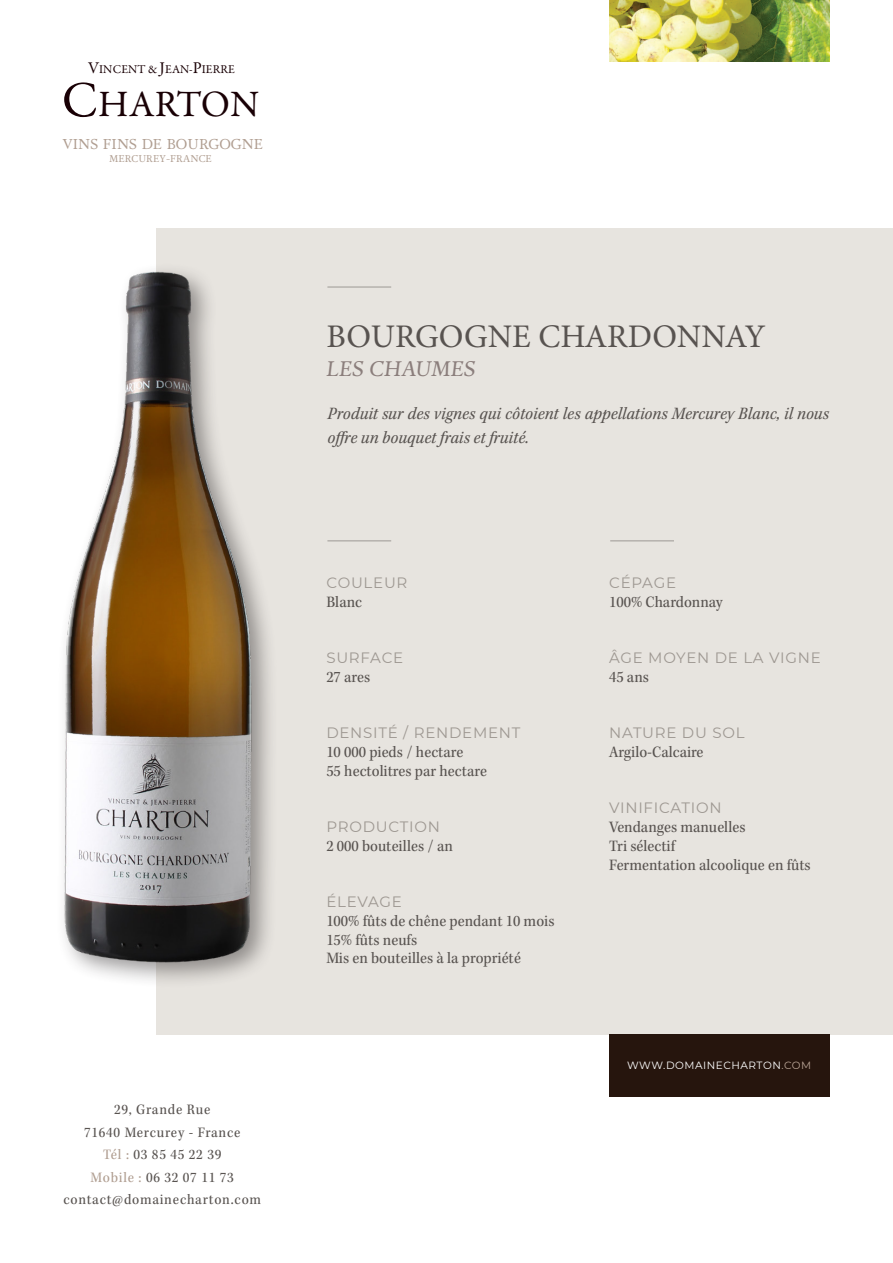
<style>
.page{position:relative;width:893px;height:1263px;background:#fff}
.page>*{position:absolute;margin:0;border:0;box-sizing:border-box;transform-origin:0 0}
.t1{font:37.5px "Garamond Premr Pro";letter-spacing:.005em;color:#190005}
.t2{font:33px "Minion Pro";color:#585350}
.t3{font:italic 21px "Adriane Text";letter-spacing:.01em;color:#8b7e7c}
.t4{font:18px/24px "Kepler Std Scn It";color:#585350}
.t5{font:16.5px "Kepler Std Scn";color:#585350}
.t6{font:15px "Montserrat";letter-spacing:.05em;color:#9e9892}
.t7{font:15px "Kepler Std Scn";letter-spacing:.05em;color:#585350}
.t8{font:14.25px "Adriane Text";color:#b09e91}
.t9{font:12px "Garamond Premr Pro";letter-spacing:.01em;color:#190005}
.t10{font:10.5px "Montserrat";letter-spacing:.05em;color:#fff}
.t11{font:9.75px "Adriane Text";color:#b09e91}
.s1{font-size:16.5px}
.s2{font-size:51px}
.s3{color:#b09e91}
.s4{color:#bba697}
</style>
<div class="page">
<div style="left:156px;top:228px;width:737px;height:807px;background:#e7e4df"></div>
<img style="left:609px;top:1px;width:220px;height:60px">
<hr style="left:327px;top:540px;width:64px;height:2px;background:#585350">
<hr style="left:610px;top:540px;width:64px;height:2px;background:#585350">
<div style="left:609px;top:1035px;width:220px;height:62px;background:#26150d"></div>
<img style="left:63px;top:270px;width:208px;height:711px">
<hr style="left:327px;top:286px;width:64px;height:2px;background:#585350">
<p class="t9" style="left:88px;top:62px;width:148px"><span class="s1">V</span>INCENT &amp; <span class="s1">J</span>EAN-<span class="s1">P</span>IERRE</p>
<p class="t1" style="left:62px;top:82px;width:199px"><span class="s2">C</span>HARTON</p>
<p class="t8" style="left:62px;top:134px;width:202px">VINS FINS DE BOURGOGNE</p>
<p class="t11" style="left:109px;top:152px;width:104px">MERCUREY-FRANCE</p>
<p class="t7" style="left:114px;top:1101px;width:98px">29, Grande Rue</p>
<p class="t7" style="left:84px;top:1123px;width:158px">71640 Mercurey - France</p>
<p class="t7" style="left:103px;top:1146px;width:120px"><span class="s3">Tél :</span> 03 85 45 22 39</p>
<p class="t7" style="left:91px;top:1168px;width:145px"><span class="s3">Mobile :</span> 06 32 07 11 73</p>
<p class="t7" style="left:63px;top:1191px;width:199px">contact@domainecharton.com</p>
<p class="t2" style="left:326px;top:315px;width:441px">BOURGOGNE CHARDONNAY</p>
<p class="t3" style="left:326px;top:354px;width:151px">LES CHAUMES</p>
<p class="t4" style="left:327px;top:401px;width:503px">Produit sur des vignes qui côtoient les appellations Mercurey Blanc, il nous offre un bouquet frais et fruité.</p>
<p class="t6" style="left:326px;top:573px;width:83px">COULEUR</p>
<p class="t5" style="left:326px;top:593px;width:37px">Blanc</p>
<p class="t6" style="left:326px;top:648px;width:78px">SURFACE</p>
<p class="t5" style="left:326px;top:668px;width:45px">27 ares</p>
<p class="t6" style="left:326px;top:723px;width:196px">DENSITÉ / RENDEMENT</p>
<p class="t5" style="left:326px;top:743px;width:138px">10 000 pieds / hectare</p>
<p class="t5" style="left:326px;top:761px;width:162px">55 hectolitres par hectare</p>
<p class="t6" style="left:326px;top:816px;width:115px">PRODUCTION</p>
<p class="t5" style="left:326px;top:836px;width:128px">2 000 bouteilles / an</p>
<p class="t6" style="left:326px;top:891px;width:77px">ÉLEVAGE</p>
<p class="t5" style="left:326px;top:911px;width:230px">100% fûts de chêne pendant 10 mois</p>
<p class="t5" style="left:326px;top:930px;width:92px">15% fûts neufs</p>
<p class="t5" style="left:326px;top:949px;width:196px">Mis en bouteilles à la propriété</p>
<p class="t6" style="left:609px;top:573px;width:68px">CÉPAGE</p>
<p class="t5" style="left:609px;top:593px;width:115px">100% Chardonnay</p>
<p class="t6" style="left:609px;top:648px;width:213px">ÂGE MOYEN DE LA VIGNE</p>
<p class="t5" style="left:609px;top:668px;width:41px">45 ans</p>
<p class="t6" style="left:609px;top:723px;width:137px">NATURE DU SOL</p>
<p class="t5" style="left:609px;top:743px;width:96px">Argilo-Calcaire</p>
<p class="t6" style="left:609px;top:798px;width:114px">VINIFICATION</p>
<p class="t5" style="left:609px;top:818px;width:138px">Vendanges manuelles</p>
<p class="t5" style="left:609px;top:836px;width:68px">Tri sélectif</p>
<p class="t5" style="left:609px;top:855px;width:203px">Fermentation alcoolique en fûts</p>
<p class="t10" style="left:627px;top:1058px;width:186px">WWW.DOMAINECHARTON<span class="s4">.COM</span></p>
</div>
